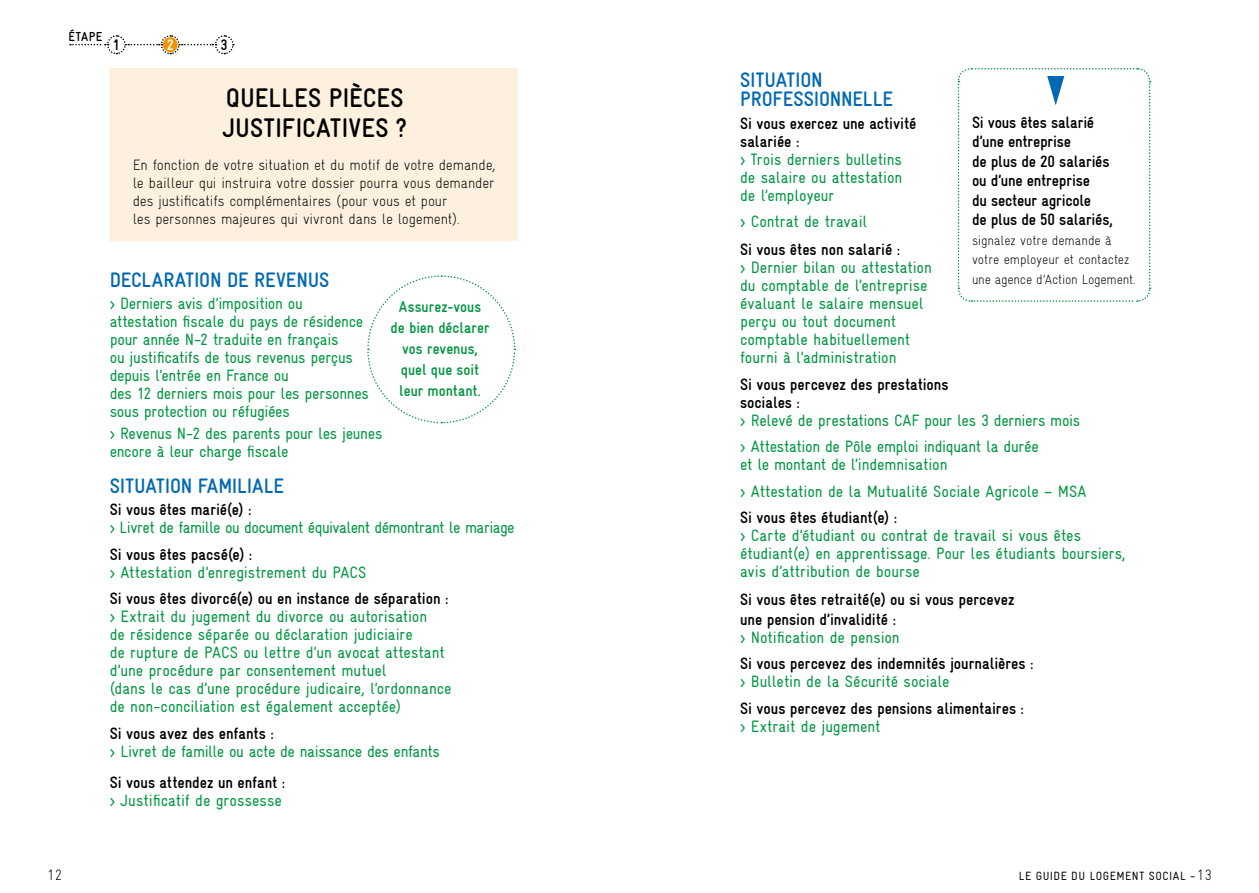
<style>
.page{position:relative;width:1259px;height:893px;background:#fff}
.page>*{position:absolute;margin:0;border:0;box-sizing:border-box;transform-origin:0 0}
.t1{font:700 27px/30px "Gravur Condensed Pro";letter-spacing:.005em;color:#000}
.t2{font:700 21px/19.5px "Gravur Condensed Pro";letter-spacing:-.005em;color:#0069b4}
.t3{font:16.5px/18px "Gravur Condensed Pro";letter-spacing:-.01em;color:#009641}
.t4{font:700 16.5px/19.5px "Gravur Condensed Pro";letter-spacing:-.005em;color:#000}
.t5{font:16.5px "Gravur Condensed Pro";letter-spacing:-.035em;color:#009641}
.t6{font:700 15.75px/21px "Gravur Condensed Pro";color:#009641;text-align:center}
.t7{font:700 15.3px "Gravur Condensed Pro";color:#000}
.t8{font:700 15.3px "Gravur Condensed Pro";color:#fff}
.t9{font:300 15px/18px "Gravur Condensed Pro";letter-spacing:-.01em;color:#000}
.t10{font:300 13.5px/19.5px "Gravur Condensed Pro";letter-spacing:-.005em;color:#000}
.t11{font:700 13.05px "Gravur Condensed Pro";letter-spacing:.04em;color:#000}
.t12{font:12px "Gravur Condensed Pro";letter-spacing:.045em;color:#000}
.s1{font-weight:300;font-size:15px}
</style>
<div class="page">
<div style="left:110px;top:68px;width:408px;height:173px;background:#fef0de"></div>
<svg style="left:70px;top:35px;width:164px;height:20px"></svg>
<svg style="left:957px;top:68px;width:194px;height:234px"></svg>
<svg style="left:367px;top:275px;width:149px;height:149px"></svg>
<p class="t11" style="left:68px;top:30px;width:35px">ÉTAPE</p>
<p class="t7" style="left:113px;top:36px;width:8px">1</p>
<p class="t8" style="left:167px;top:36px;width:9px">2</p>
<p class="t7" style="left:221px;top:36px;width:9px">3</p>
<p class="t2" style="left:740px;top:70px;width:154px">SITUATION<br>PROFESSIONNELLE</p>
<p class="t4" style="left:740px;top:114px;width:178px;line-height:18px">Si vous exercez une activité salariée :</p>
<p class="t3" style="left:740px;top:150px;width:164px;text-align:justify">&gt; Trois derniers bulletins de salaire ou attestation de l’employeur</p>
<p class="t3" style="left:740px;top:213px;width:129px">&gt; Contrat de travail</p>
<p class="t4" style="left:740px;top:240px;width:162px">Si vous êtes non salarié :</p>
<p class="t3" style="left:740px;top:259px;width:193px">&gt; Dernier bilan ou attestation du comptable de l’entreprise évaluant le salaire mensuel perçu ou tout document comptable habituellement fourni à l’administration</p>
<p class="t4" style="left:740px;top:375px;width:210px;line-height:18px">Si vous percevez des prestations sociales :</p>
<p class="t3" style="left:740px;top:407px;width:342px;line-height:26.5px">&gt; Relevé de prestations CAF pour les 3 derniers mois &gt; Attestation de Pôle emploi indiquant la durée</p>
<p class="t3" style="left:740px;top:451px;width:348px;line-height:26.5px">et le montant de l’indemnisation<br>&gt; Attestation de la Mutualité Sociale Agricole – MSA</p>
<p class="t4" style="left:740px;top:508px;width:159px">Si vous êtes étudiant(e) :</p>
<p class="t3" style="left:740px;top:527px;width:387px">&gt; Carte d’étudiant ou contrat de travail si vous êtes étudiant(e) en apprentissage. Pour les étudiants boursiers, avis d’attribution de bourse</p>
<p class="t4" style="left:740px;top:590px;width:276px">Si vous êtes retraité(e) ou si vous percevez une pension d’invalidité :</p>
<p class="t3" style="left:740px;top:628px;width:161px">&gt; Notification de pension</p>
<p class="t4" style="left:740px;top:654px;width:295px">Si vous percevez des indemnités journalières :</p>
<p class="t3" style="left:740px;top:673px;width:211px">&gt; Bulletin de la Sécurité sociale</p>
<p class="t4" style="left:740px;top:698px;width:285px">Si vous percevez des pensions alimentaires :</p>
<p class="t3" style="left:740px;top:717px;width:142px">&gt; Extrait de jugement</p>
<h1 class="t1" style="left:223px;top:83px;width:186px">QUELLES PIÈCES<br>JUSTIFICATIVES ?</h1>
<p class="t4" style="left:972px;top:112px;width:142px">Si vous êtes salarié d’une entreprise<br>de plus de 20 salariés ou d’une entreprise<br>du secteur agricole<br>de plus de 50 salariés,</p>
<p class="t10" style="left:972px;top:230px;width:159px">signalez votre demande à votre employeur et contactez</p>
<p class="t9" style="left:133px;top:156px;width:364px">En fonction de votre situation et du motif de votre demande, le bailleur qui instruira votre dossier pourra vous demander des justificatifs complémentaires (pour vous et pour<br>les personnes majeures qui vivront dans le logement).</p>
<p class="t2" style="left:110px;top:270px;width:221px">DECLARATION DE REVENUS</p>
<p class="t10" style="left:972px;top:269px;width:165px">une agence d’Action Logement.</p>
<p class="t3" style="left:110px;top:294px;width:261px">&gt; Derniers avis d’imposition ou attestation fiscale du pays de résidence pour année N-2 traduite en français<br>ou justificatifs de tous revenus perçus depuis l’entrée en France ou<br>des 12 derniers mois pour les personnes sous protection ou réfugiées</p>
<p class="t3" style="left:110px;top:425px;width:274px">&gt; Revenus N-2 des parents pour les jeunes encore à leur charge fiscale</p>
<p class="t2" style="left:110px;top:476px;width:176px">SITUATION FAMILIALE</p>
<p class="t4" style="left:110px;top:500px;width:143px">Si vous êtes marié(e) :</p>
<p class="t5" style="left:110px;top:518px;width:406px">&gt; Livret de famille ou document équivalent démontrant le mariage</p>
<p class="t4" style="left:110px;top:545px;width:144px">Si vous êtes pacsé(e) :</p>
<p class="t3" style="left:110px;top:563px;width:258px">&gt; Attestation d’enregistrement du PACS</p>
<p class="t4" style="left:110px;top:589px;width:340px">Si vous êtes divorcé(e) ou en instance de séparation :</p>
<p class="t3" style="left:110px;top:608px;width:343px">&gt; Extrait du jugement du divorce ou autorisation<br>de résidence séparée ou déclaration judiciaire<br>de rupture de PACS ou lettre d’un avocat attestant d’une procédure par consentement mutuel<br>(dans le cas d’une procédure judicaire, l’ordonnance de non-conciliation est également acceptée)</p>
<p class="t4" style="left:110px;top:724px;width:166px">Si vous avez des enfants :</p>
<p class="t3" style="left:110px;top:742px;width:332px">&gt; Livret de famille ou acte de naissance des enfants</p>
<p class="t4" style="left:110px;top:772px;width:177px">Si vous attendez un enfant :</p>
<p class="t3" style="left:110px;top:791px;width:174px">&gt; Justificatif de grossesse</p>
<p class="t6" style="left:390px;top:296px;width:100px">Assurez-vous de bien déclarer vos revenus, quel que soit leur montant.</p>
<p class="t9" style="left:47px;top:866px;width:17px">12</p>
<p class="t12" style="left:1019px;top:869px;width:195px">LE GUIDE DU LOGEMENT SOCIAL -<span class="s1">13</span></p>
</div>
